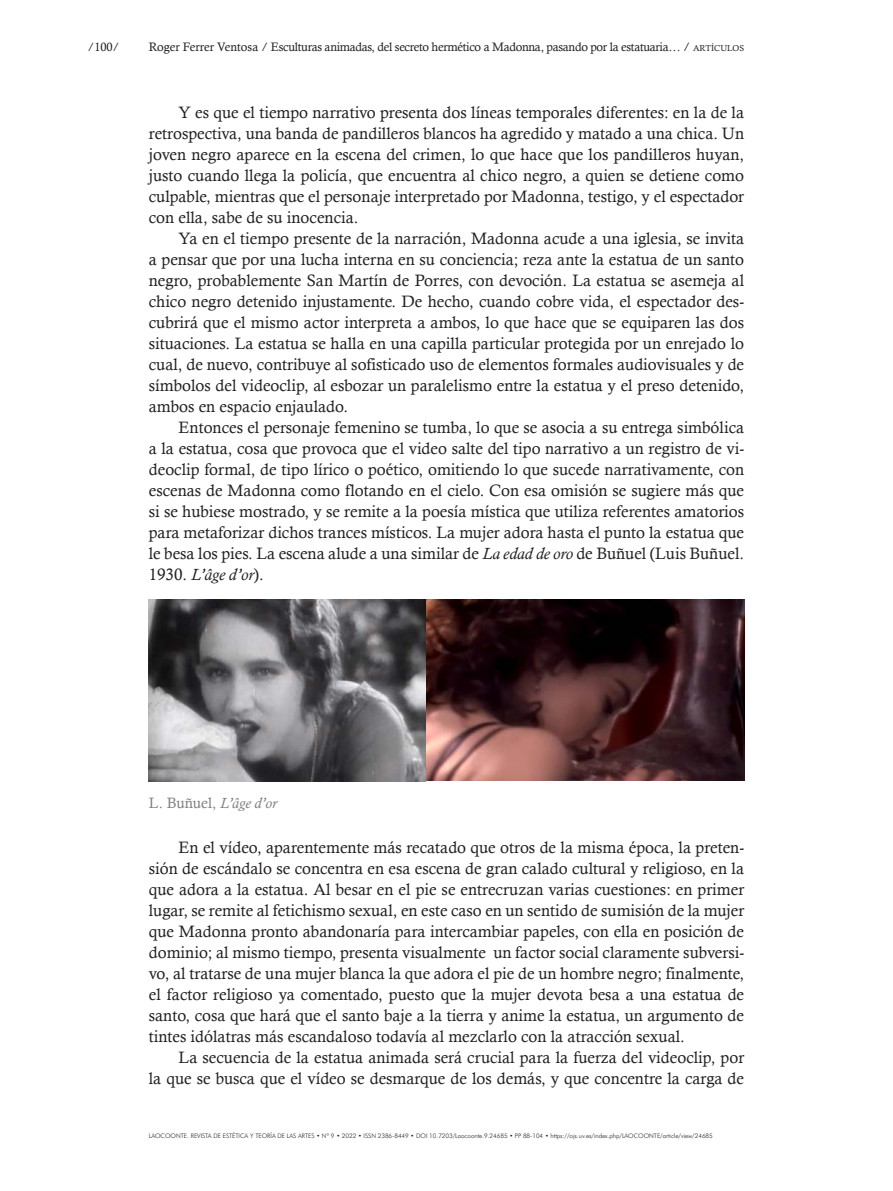
<style>
.page{position:relative;width:893px;height:1191px;background:#fff}
.page>*{position:absolute;margin:0;border:0;box-sizing:border-box;transform-origin:0 0}
.t1{font:16.5px/21px "Calisto";color:#231f20;text-align:justify}
.t2{font:15px "Calisto";color:#7f7f7f}
.t3{font:12.3px "Calisto";letter-spacing:-.025em;color:#231f20}
.t4{font:12px "Calisto";color:#231f20}
.t5{font:300 6.3px "Futura BT";letter-spacing:-.005em;color:#231f20}
.s1{font-style:inherit}
.s2{font-size:8.55px}
.s3{font-style:italic}
</style>
<div class="page">
<img style="left:149px;top:600px;width:595px;height:181px">
<p class="t4" style="left:88px;top:40px;width:33px">/100/</p>
<p class="t3" style="left:149px;top:40px;width:597px">Roger Ferrer Ventosa / Esculturas animadas, del secreto hermético a Madonna, pasando por la estatuaria… <span class="s1">/</span> <span class="s2">ARTÍCULOS</span></p>
<p class="t1" style="left:149px;top:102px;width:597px;text-indent:30px">Y es que el tiempo narrativo presenta dos líneas temporales diferentes: en la de la retrospectiva, una banda de pandilleros blancos ha agredido y matado a una chica. Un joven negro aparece en la escena del crimen, lo que hace que los pandilleros huyan, justo cuando llega la policía, que encuentra al chico negro, a quien se detiene como culpable, mientras que el personaje interpretado por Madonna, testigo, y el espectador con ella, sabe de su inocencia.</p>
<p class="t1" style="left:149px;top:228px;width:597px;text-indent:30px">Ya en el tiempo presente de la narración, Madonna acude a una iglesia, se invita a pensar que por una lucha interna en su conciencia; reza ante la estatua de un santo negro, probablemente San Martín de Porres, con devoción. La estatua se asemeja al chico negro detenido injustamente. De hecho, cuando cobre vida, el espectador des&shy;cubrirá que el mismo actor interpreta a ambos, lo que hace que se equiparen las dos situaciones. La estatua se halla en una capilla particular protegida por un enrejado lo cual, de nuevo, contribuye al sofisticado uso de elementos formales audiovisuales y de símbolos del videoclip, al esbozar un paralelismo entre la estatua y el preso detenido, ambos en espacio enjaulado.</p>
<p class="t1" style="left:149px;top:417px;width:597px;text-indent:30px">Entonces el personaje femenino se tumba, lo que se asocia a su entrega simbólica a la estatua, cosa que provoca que el video salte del tipo narrativo a un registro de vi&shy;deoclip formal, de tipo lírico o poético, omitiendo lo que sucede narrativamente, con escenas de Madonna como flotando en el cielo. Con esa omisión se sugiere más que si se hubiese mostrado, y se remite a la poesía mística que utiliza referentes amatorios para metaforizar dichos trances místicos. La mujer adora hasta el punto la estatua que le besa los pies. La escena alude a una similar de <span class="s3">La edad de oro</span> de Buñuel (Luis Buñuel.<br>1930. <span class="s3">L’âge d’or</span>).</p>
<p class="t2" style="left:149px;top:794px;width:130px">L. Buñuel, <span class="s3">L’âge d’or</span></p>
<p class="t1" style="left:149px;top:837px;width:597px;text-indent:30px">En el vídeo, aparentemente más recatado que otros de la misma época, la preten&shy;sión de escándalo se concentra en esa escena de gran calado cultural y religioso, en la que adora a la estatua. Al besar en el pie se entrecruzan varias cuestiones: en primer lugar, se remite al fetichismo sexual, en este caso en un sentido de sumisión de la mujer que Madonna pronto abandonaría para intercambiar papeles, con ella en posición de dominio; al mismo tiempo, presenta visualmente un factor social claramente subversi&shy;vo, al tratarse de una mujer blanca la que adora el pie de un hombre negro; finalmente, el factor religioso ya comentado, puesto que la mujer devota besa a una estatua de santo, cosa que hará que el santo baje a la tierra y anime la estatua, un argumento de tintes idólatras más escandaloso todavía al mezclarlo con la atracción sexual.</p>
<p class="t1" style="left:149px;top:1047px;width:597px;text-align:right">La secuencia de la estatua animada será crucial para la fuerza del videoclip, por<br>la que se busca que el vídeo se desmarque de los demás, y que concentre la carga de</p>
<p class="t5" style="left:149px;top:1132px;width:565px">LAOCOONTE. REVISTA DE ESTÉTICA Y TEORÍA DE LAS ARTES • Nº 9 • 2022 • ISSN 2386-8449 • DOI 10.7203/Laocoonte.9.24685 • PP 88-104 • https://ojs.uv.es/index.php/LAOCOONTE/article/view/24685</p>
</div>
